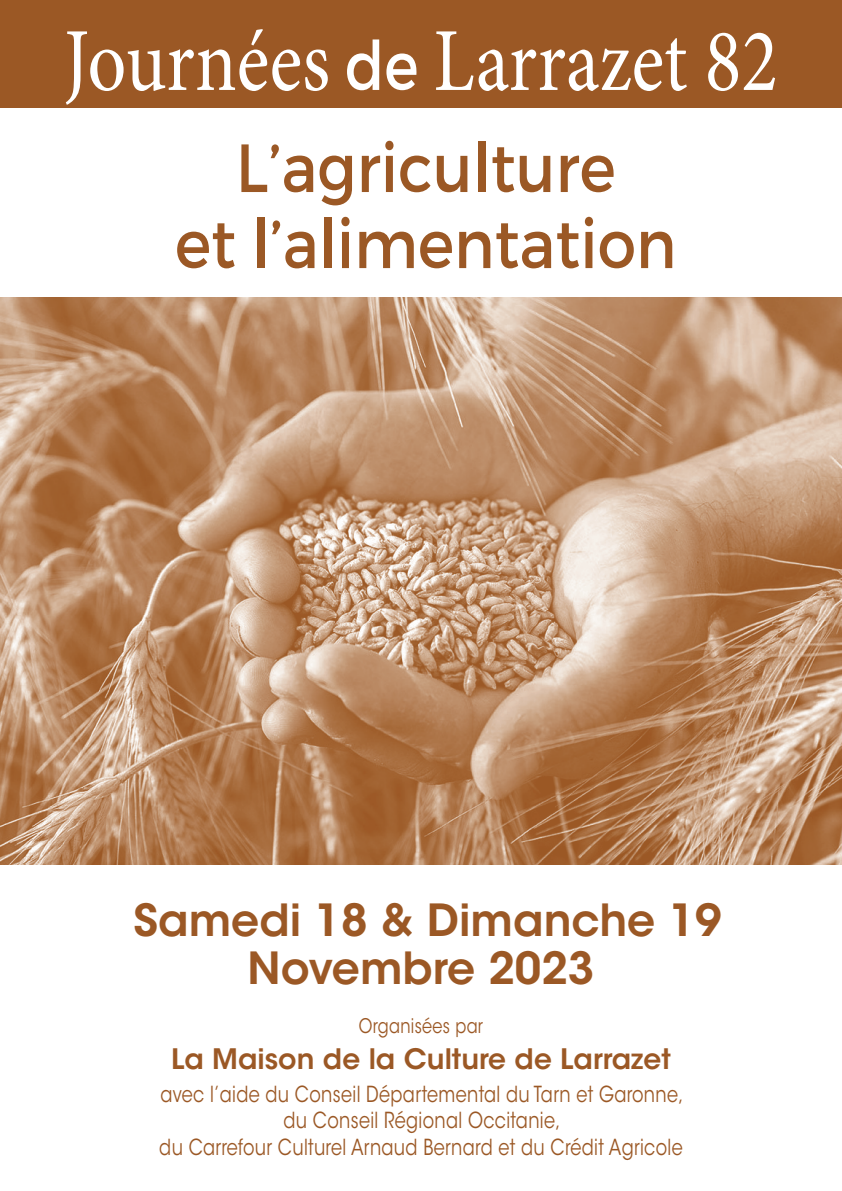
<style>
.page{position:relative;width:842px;height:1191px;background:#fff}
.page>*{position:absolute;margin:0;border:0;box-sizing:border-box;transform-origin:0 0}
.t1{font:90px "Minion Pro";color:#fff;scale:.85 1}
.t2{font:68px/76px "Montserrat";color:#9b5825;text-align:center;scale:.9 1}
.t3{font:600 44px/48px "ITC Avant Garde Std";color:#9b5825;text-align:center}
.t4{font:600 28px "ITC Avant Garde Std";color:#9b5825}
.t5{font:22px/26.4px "ITC Avant Garde Std";letter-spacing:.02em;color:#9b5825;text-align:center;scale:.8 1}
.t6{font:20px "ITC Avant Garde Std";letter-spacing:.02em;color:#9b5825;scale:.8 1}
.s1{font-family:"Montserrat";font-size:68px}
</style>
<div class="page">
<div style="left:0;top:0;width:842px;height:108px;background:#9b5825"></div>
<img style="left:0;top:298px;width:842px;height:567px">
<h1 class="t1" style="left:64px;top:1px;width:842px">Journées <span class="s1">de</span> Larrazet 82</h1>
<h2 class="t2" style="left:175px;top:130px;width:559px">L’agriculture<br>et l’alimentation</h2>
<h3 class="t3" style="left:134px;top:895px;width:590px">Samedi 18 &amp; Dimanche 19<br>Novembre 2023</h3>
<p class="t6" style="left:359px;top:1014px;width:157px">Organisées par</p>
<p class="t4" style="left:171px;top:1041px;width:501px">La Maison de la Culture de Larrazet</p>
<p class="t5" style="left:159px;top:1081px;width:657px">avec l’aide du Conseil Départemental du Tarn et Garonne, du Conseil Régional Occitanie,<br>du Carrefour Culturel Arnaud Bernard et du Crédit Agricole</p>
</div>
